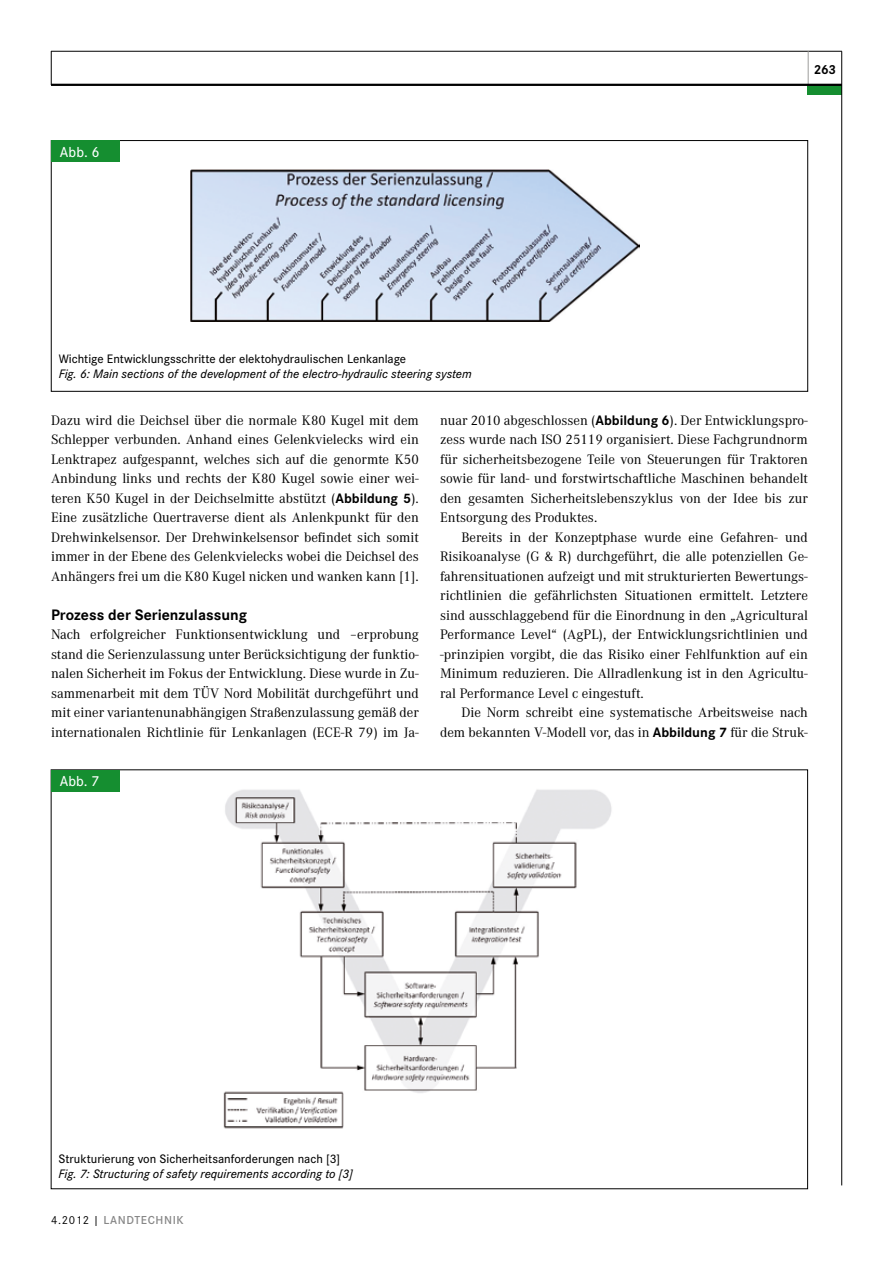
<style>
.page{position:relative;width:893px;height:1263px;background:#fff}
.page>*{position:absolute;margin:0;border:0;box-sizing:border-box;transform-origin:0 0}
.t1{font:700 15.75px "Corporate S";color:#000}
.t2{font:500 15px "Corporate S";color:#fff}
.t3{font:14.25px/19.5px "Corporate A";color:#000;text-align:justify}
.t4{font:700 13.5px "Corporate S";color:#000}
.t5{font:italic 500 12.75px "Corporate S";color:#000}
.t6{font:500 12.75px "Corporate S";color:#000}
.t7{font:600 12px "Corporate S";letter-spacing:.05em;color:#878787}
.s1{font-family:"Corporate S";font-weight:700}
.s2{font-weight:400;color:#000}
</style>
<div class="page">
<hr style="left:51px;top:51px;width:1px;height:34px;background:#000">
<hr style="left:51px;top:51px;width:791px;height:1px;background:#000">
<hr style="left:808px;top:51px;width:1px;height:34px;background:#9d9d9c">
<div style="left:808px;top:85px;width:34px;height:10px;background:#158e30"></div>
<hr style="left:841px;top:51px;width:1px;height:1134px;background:#000">
<hr style="left:51px;top:84px;width:791px;height:2px;background:#000">
<div style="left:51px;top:140px;width:757px;height:252px;border:1px solid #000"></div>
<div style="left:51px;top:141px;width:68px;height:21px;background:#158e30"></div>
<img style="left:190px;top:170px;width:449px;height:151px">
<div style="left:51px;top:770px;width:68px;height:21px;background:#158e30"></div>
<img style="left:223px;top:789px;width:389px;height:340px">
<p class="t2" style="left:60px;top:143px;width:41px">Abb. 6</p>
<p class="t6" style="left:59px;top:352px;width:349px">Wichtige Entwicklungsschritte der elektohydraulischen Lenkanlage</p>
<p class="t5" style="left:59px;top:367px;width:415px">Fig. 6: Main sections of the development of the electro-hydraulic steering system</p>
<p class="t4" style="left:814px;top:61px;width:24px">263</p>
<p class="t3" style="left:51px;top:411px;width:369px">Dazu wird die Deichsel über die normale K80 Kugel mit dem Schlepper verbunden. Anhand eines Gelenkvielecks wird ein Lenktrapez aufgespannt, welches sich auf die genormte K50<br>Anbindung links und rechts der K80 Kugel sowie einer wei&shy;teren K50 Kugel in der Deichselmitte abstützt (<span class="s1">Abbildung 5</span>).<br>Eine zusätzliche Quertraverse dient als Anlenkpunkt für den Drehwinkelsensor. Der Drehwinkelsensor befindet sich somit immer in der Ebene des Gelenkvielecks wobei die Deichsel des Anhängers frei um die K80 Kugel nicken und wanken kann [1].</p>
<p class="t1" style="left:51px;top:606px;width:198px">Prozess der Serienzulassung</p>
<p class="t3" style="left:51px;top:625px;width:369px">Nach erfolgreicher Funktionsentwicklung und –erprobung stand die Serienzulassung unter Berücksichtigung der funktio&shy;nalen Sicherheit im Fokus der Entwicklung. Diese wurde in Zu&shy;sammenarbeit mit dem TÜV Nord Mobilität durchgeführt und mit einer variantenunabhängigen Straßenzulassung gemäß der internationalen Richtlinie für Lenkanlagen (ECE-R 79) im Ja-</p>
<p class="t2" style="left:60px;top:773px;width:41px">Abb. 7</p>
<p class="t3" style="left:440px;top:411px;width:369px">nuar 2010 abgeschlossen (<span class="s1">Abbildung 6</span>). Der Entwicklungspro&shy;zess wurde nach ISO 25119 organisiert. Diese Fachgrundnorm für sicherheitsbezogene Teile von Steuerungen für Traktoren sowie für land- und forstwirtschaftliche Maschinen behandelt den gesamten Sicherheitslebenszyklus von der Idee bis zur Entsorgung des Produktes.</p>
<p class="t3" style="left:440px;top:528px;width:369px;text-indent:21px">Bereits in der Konzeptphase wurde eine Gefahren- und Risikoanalyse (G &amp; R) durchgeführt, die alle potenziellen Ge&shy;fahrensituationen aufzeigt und mit strukturierten Bewertungs&shy;richtlinien die gefährlichsten Situationen ermittelt. Letztere sind ausschlaggebend für die Einordnung in den „Agricultural Performance Level“ (AgPL), der Entwicklungsrichtlinien und -prinzipien vorgibt, die das Risiko einer Fehlfunktion auf ein Minimum reduzieren. Die Allradlenkung ist in den Agricultu&shy;ral Performance Level c eingestuft.</p>
<p class="t3" style="left:440px;top:703px;width:369px;text-align:right">Die Norm schreibt eine systematische Arbeitsweise nach dem bekannten V-Modell vor, das in <span class="s1">Abbildung 7</span> für die Struk-</p>
<p class="t6" style="left:59px;top:1152px;width:283px">Strukturierung von Sicherheitsanforderungen nach [3]</p>
<p class="t5" style="left:59px;top:1167px;width:296px">Fig. 7: Structuring of safety requirements according to [3]</p>
<p class="t7" style="left:51px;top:1213px;width:134px"><span class="s2">4.2012 |</span> LANDTECHNIK</p>
</div>
